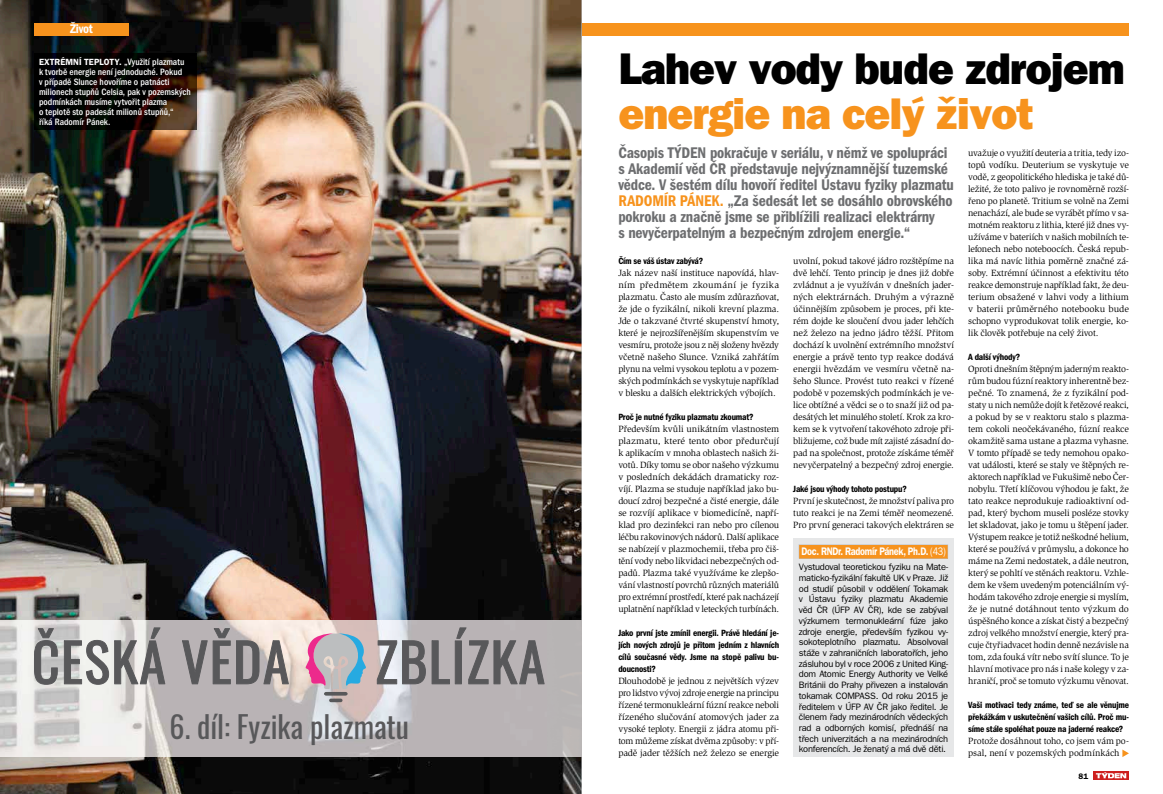
<style>
.page{position:relative;width:1163px;height:794px;background:#fff}
.page>*{position:absolute;margin:0;border:0;box-sizing:border-box;transform-origin:0 0}
.t1{font:44.5px "ITC Franklin Gothic Std Hvy";letter-spacing:-.02em;color:#000}
.t2{font:44.5px "ITC Franklin Gothic Std Hvy";letter-spacing:-.02em;color:#f7931d}
.t3{font:30px "Oswald";color:#58585a}
.t4{font:16px/16px "ITC Franklin Gothic Std Dm Cd";letter-spacing:-.01em;color:#6d6e70}
.t5{font:13px "ITC Franklin Gothic Std Dm Cd";letter-spacing:-.02em;color:#fff}
.t6{font:600 11px "ITC Franklin Gothic Std";letter-spacing:-.03em;color:#fff;scale:.83 1}
.t7{font:500 condensed 9.5px/10px "ITC Franklin Gothic Std";color:#fff}
.t8{font:9.3px/12px "Slimbach Std";letter-spacing:-.02em;color:#000;text-align:justify}
.t9{font:9.3px/10.7px "ITC Franklin Gothic Std";letter-spacing:-.025em;color:#000;text-align:justify}
.t10{font:9.3px/12px "ITC Franklin Gothic Std Dm Cd";letter-spacing:-.02em;color:#000;text-align:justify}
.t11{font:600 9px "ITC Franklin Gothic Std";letter-spacing:.005em;color:#fff}
.t12{font:600 8px "ITC Franklin Gothic Std";color:#000}
.s1{font-weight:500;font-stretch:condensed;font-size:9.5px}
.s2{color:#f7931d}
.s3{font-weight:400}
</style>
<div class="page">
<svg style="left:1093px;top:771px;width:35px;height:9px"></svg>
<svg style="left:1095px;top:772px;width:30px;height:6px"></svg>
<div style="left:131px;top:23px;width:997px;height:12px;background:#f7931d"></div>
<img style="left:0;top:0;width:581px;height:794px">
<img style="left:0;top:620px;width:581px;height:136px">
<svg style="left:34px;top:628px;width:24px;height:57px"></svg>
<svg style="left:64px;top:627px;width:101px;height:58px;background:#a9a9a8"></svg>
<svg style="left:182px;top:628px;width:107px;height:56px;background:#9e9898"></svg>
<svg style="left:377px;top:627px;width:167px;height:57px;background:#9a9799"></svg>
<svg style="left:305px;top:633px;width:61px;height:69px;background:#b9adbc"></svg>
<div style="left:34px;top:23px;width:95px;height:12px;background:#f7931d"></div>
<div style="left:793px;top:538px;width:160px;height:219px;background:#e6e7e8"></div>
<svg style="left:798px;top:544px;width:149px;height:14px;background:#f3972b"></svg>
<svg style="left:1122px;top:749px;width:6px;height:8px"></svg>
<img style="left:34px;top:54px;width:162px;height:76px">
<h3 class="t5" style="left:70px;top:22px;width:24px">Život</h3>
<p class="t11" style="left:39px;top:56px;width:147px">EXTRÉMNÍ TEPLOTY. <span class="s1">„Využití plazmatu</span></p>
<p class="t7" style="left:39px;top:66px;width:153px">k tvorbě energie není jednoduché. Pokud<br>v případě Slunce hovoříme o patnácti milionech stupňů Celsia, pak v pozemských podmínkách musíme vytvořit plazma<br>o teplotě sto padesát milionů stupňů,“<br>říká Radomír Pánek.</p>
<h2 class="t3" style="left:169px;top:700px;width:241px">6. díl: Fyzika plazmatu</h2>
<h1 class="t1" style="left:618px;top:41px;width:508px">Lahev vody bude zdrojem</h1>
<h1 class="t2" style="left:618px;top:86px;width:417px">energie na celý život</h1>
<p class="t4" style="left:618px;top:145px;width:337px">Časopis TÝDEN pokračuje v seriálu, v němž ve spolupráci s Akademií věd ČR představuje nejvýznamnější tuzemské vědce. V šestém dílu hovoří ředitel Ústavu fyziky plazmatu <span class="s2">RADOMÍR PÁNEK.</span> „Za šedesát let se dosáhlo obrovského pokroku a značně jsme se přiblížili realizaci elektrárny<br>s nevyčerpatelným a bezpečným zdrojem energie.“</p>
<p class="t8" style="left:968px;top:147px;width:162px">uvažuje o využití deuteria a tritia, tedy izo&shy;topů vodíku. Deuterium se vyskytuje ve vodě, z geopolitického hlediska je také dů&shy;ležité, že toto palivo je rovnoměrně rozší&shy;řeno po planetě. Tritium se volně na Zemi nenachází, ale bude se vyrábět přímo v sa&shy;motném reaktoru z lithia, které již dnes vy&shy;užíváme v bateriích v našich mobilních te&shy;lefonech nebo noteboocích. Česká repub&shy;lika má navíc lithia poměrně značné zá&shy;soby. Extrémní účinnost a efektivitu této reakce demonstruje například fakt, že deu&shy;terium obsažené v lahvi vody a lithium v baterii průměrného notebooku bude schopno vyprodukovat tolik energie, ko&shy;lik člověk potřebuje na celý život.</p>
<p class="t10" style="left:968px;top:351px;width:54px">A další výhody?</p>
<p class="t8" style="left:968px;top:363px;width:162px">Oproti dnešním štěpným jaderným reakto&shy;rům budou fúzní reaktory inherentně bez&shy;pečné. To znamená, že z fyzikální pod&shy;staty u nich nemůže dojít k řetězové reakci, a pokud by se v reaktoru stalo s plazma&shy;tem cokoli neočekávaného, fúzní reakce okamžitě sama ustane a plazma vyhasne.<br>V tomto případě se tedy nemohou opako&shy;vat události, které se staly ve štěpných re&shy;aktorech například ve Fukušimě nebo Čer&shy;nobylu. Třetí klíčovou výhodou je fakt, že tato reakce neprodukuje radioaktivní od&shy;pad, který bychom museli posléze stovky let skladovat, jako je tomu u štěpení jader.<br>Výstupem reakce je totiž neškodné helium, které se používá v průmyslu, a dokonce ho máme na Zemi nedostatek, a dále neutron, který se pohltí ve stěnách reaktoru. Vzhle&shy;dem ke všem uvedeným potenciálním vý&shy;hodám takového zdroje energie si myslím, že je nutné dotáhnout tento výzkum do úspěšného konce a získat čistý a bezpečný zdroj velkého množství energie, který pra&shy;cuje čtyřiadvacet hodin denně nezávisle na tom, zda fouká vítr nebo svítí slunce. To je hlavní motivace pro nás i naše kolegy v za&shy;hraničí, proč se tomuto výzkumu věnovat.</p>
<p class="t10" style="left:968px;top:699px;width:162px">Vaši motivaci tedy známe, teď se ale věnujme překážkám v uskutečnění vašich cílů. Proč mu&shy;síme stále spoléhat pouze na jaderné reakce?</p>
<p class="t8" style="left:968px;top:735px;width:162px">Protože dosáhnout toho, co jsem vám po&shy;psal, není v pozemských podmínkách</p>
<p class="t10" style="left:618px;top:255px;width:86px">Čím se váš ústav zabývá?</p>
<p class="t8" style="left:618px;top:267px;width:162px">Jak název naší instituce napovídá, hlav&shy;ním předmětem zkoumání je fyzika plazmatu. Často ale musím zdůrazňovat, že jde o fyzikální, nikoli krevní plazma.<br>Jde o takzvané čtvrté skupenství hmoty, které je nejrozšířenějším skupenstvím ve vesmíru, protože jsou z něj složeny hvězdy včetně našeho Slunce. Vzniká zahřátím plynu na velmi vysokou teplotu a v pozem&shy;ských podmínkách se vyskytuje například v blesku a dalších elektrických výbojích.</p>
<p class="t10" style="left:618px;top:411px;width:137px">Proč je nutné fyziku plazmatu zkoumat?</p>
<p class="t8" style="left:618px;top:423px;width:162px">Především kvůli unikátním vlastnostem plazmatu, které tento obor předurčují k aplikacím v mnoha oblastech našich ži&shy;votů. Díky tomu se obor našeho výzkumu v posledních dekádách dramaticky roz&shy;víjí. Plazma se studuje například jako bu&shy;doucí zdroj bezpečné a čisté energie, dále se rozvíjí aplikace v biomedicíně, napří&shy;klad pro dezinfekci ran nebo pro cílenou léčbu rakovinových nádorů. Další aplikace se nabízejí v plazmochemii, třeba pro čiš&shy;tění vody nebo likvidaci nebezpečných od&shy;padů. Plazma také využíváme ke zlepšo&shy;vání vlastností povrchů různých materiálů pro extrémní prostředí, které pak nacházejí uplatnění například v leteckých turbínách.</p>
<p class="t10" style="left:618px;top:627px;width:162px">Jako první jste zmínil energii. Právě hledání je&shy;jích nových zdrojů je přitom jedním z hlavních cílů současné vědy. Jsme na stopě palivu bu&shy;doucnosti?</p>
<p class="t8" style="left:618px;top:675px;width:162px">Dlouhodobě je jednou z největších výzev pro lidstvo vývoj zdroje energie na principu řízené termonukleární fúzní reakce neboli řízeného slučování atomových jader za vysoké teploty. Energii z jádra atomu při&shy;tom můžeme získat dvěma způsoby: v pří&shy;padě jader těžších než železo se energie</p>
<p class="t8" style="left:793px;top:255px;width:162px">uvolní, pokud takové jádro rozštěpíme na dvě lehčí. Tento princip je dnes již dobře zvládnut a je využíván v dnešních jader&shy;ných elektrárnách. Druhým a výrazně účinnějším způsobem je proces, při kte&shy;rém dojde ke sloučení dvou jader lehčích než železo na jedno jádro těžší. Přitom dochází k uvolnění extrémního množství energie a právě tento typ reakce dodává energii hvězdám ve vesmíru včetně na&shy;šeho Slunce. Provést tuto reakci v řízené podobě v pozemských podmínkách je ve&shy;lice obtížné a vědci se o to snaží již od pa&shy;desátých let minulého století. Krok za kro&shy;kem se k vytvoření takovéhoto zdroje při&shy;bližujeme, což bude mít zajisté zásadní do&shy;pad na společnost, protože získáme téměř nevyčerpatelný a bezpečný zdroj energie.</p>
<p class="t10" style="left:793px;top:483px;width:115px">Jaké jsou výhody tohoto postupu?</p>
<p class="t8" style="left:793px;top:495px;width:162px">První je skutečnost, že množství paliva pro tuto reakci je na Zemi téměř neomezené.<br>Pro první generaci takových elektráren se</p>
<p class="t6" style="left:801px;top:544px;width:175px">Doc. RNDr. Radomír Pánek, Ph.D. <span class="s3">(43)</span></p>
<p class="t9" style="left:798px;top:561px;width:151px">Vystudoval teoretickou fyziku na Mate&shy;maticko-fyzikální fakultě UK v Praze. Již od studií působil v oddělení Tokamak v Ústavu fyziky plazmatu Akademie věd ČR (ÚFP AV ČR), kde se zabýval výzkumem termonukleární fúze jako zdroje energie, především fyzikou vy&shy;sokoteplotního plazmatu. Absolvoval stáže v zahraničních laboratořích, jeho zásluhou byl v roce 2006 z United King&shy;dom Atomic Energy Authority ve Velké Británii do Prahy přivezen a instalován tokamak COMPASS. Od roku 2015 je ředitelem v ÚFP AV ČR jako ředitel. Je členem řady mezinárodních vědeckých rad a odborných komisí, přednáší na třech univerzitách a na mezinárodních konferencích. Je ženatý a má dvě děti.</p>
<p class="t12" style="left:1078px;top:771px;width:11px">81</p>
</div>
